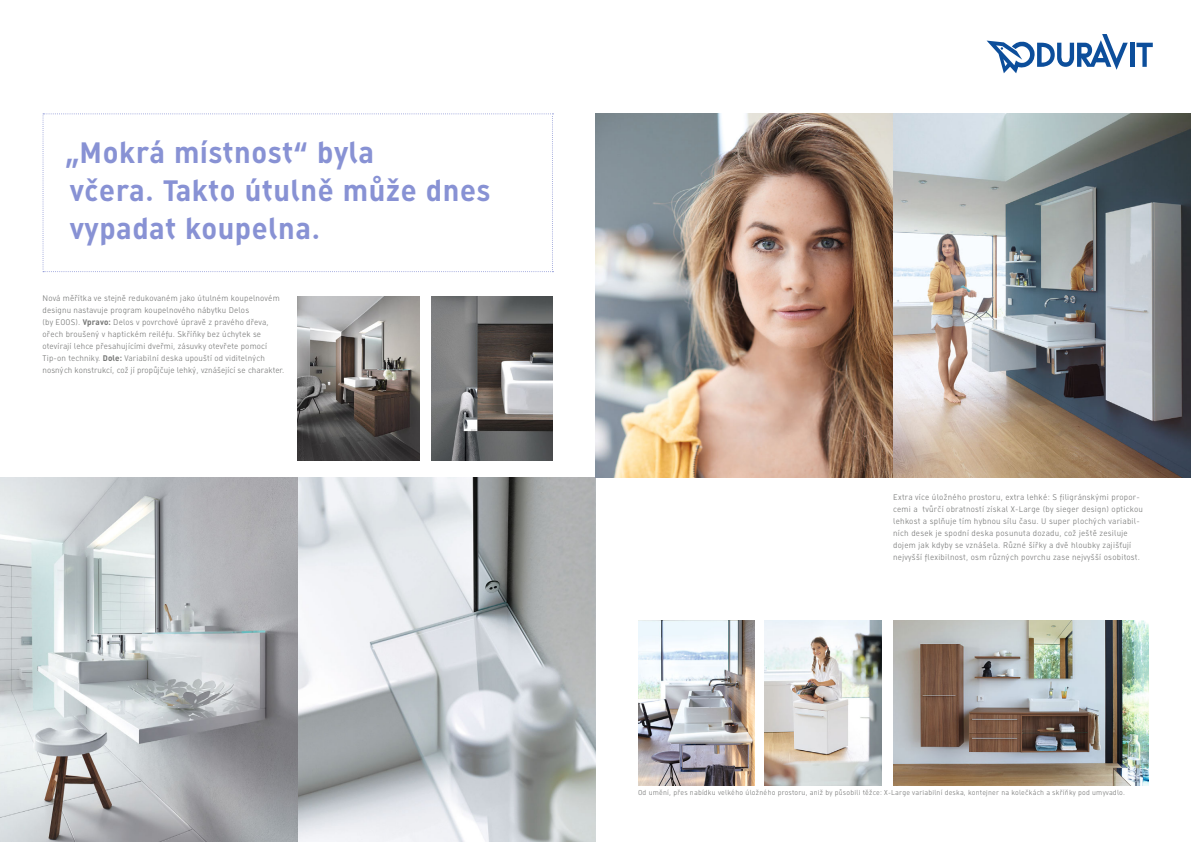
<style>
.page{position:relative;width:1191px;height:842px;background:#fff}
.page>*{position:absolute;margin:0;border:0;box-sizing:border-box;transform-origin:0 0}
.t1{font:29px/38px "Dura CE Bold Proper";letter-spacing:.02em;color:#8892d4}
.t2{font:8px/12px "Dura CE Light Proper";letter-spacing:.02em;color:#747574}
.t3{font:7px "Dura CE Light Proper";letter-spacing:.03em;color:#747574}
.s1{font-family:"Dura CE Bold Proper"}
</style>
<div class="page">
<img style="left:0;top:478px;width:595px;height:364px">
<img style="left:431px;top:296px;width:122px;height:165px">
<img style="left:298px;top:296px;width:122px;height:165px">
<svg style="left:42px;top:113px;width:511px;height:160px"></svg>
<div style="left:1129px;top:43px;width:5px;height:24px;background:#0c4e9b"></div>
<svg style="left:1136px;top:43px;width:16px;height:24px"></svg>
<svg style="left:986px;top:34px;width:141px;height:39px"></svg>
<img style="left:638px;top:621px;width:116px;height:164px">
<img style="left:764px;top:621px;width:117px;height:164px">
<img style="left:893px;top:621px;width:255px;height:164px">
<img style="left:595px;top:113px;width:596px;height:365px">
<h1 class="t1" style="left:65px;top:137px;width:427px">„Mokrá místnost“ byla<br>včera. Takto útulně může dnes vypadat koupelna.</h1>
<p class="t2" style="left:43px;top:293px;width:243px">Nová měřítka ve stejně redukovaném jako útulném koupelnovém designu nastavuje program koupelnového nábytku Delos<br>(by EOOS). <span class="s1">Vpravo:</span> Delos v povrchové úpravě z pravého dřeva, ořech broušený v haptickém reiléfu. Skříňky bez úchytek se otevírají lehce přesahujícími dveřmi, zásuvky otevřete pomocí Tip-on techniky. <span class="s1">Dole:</span> Variabilní deska upouští od viditelných nosných konstrukcí, což jí propůjčuje lehký, vznášející se charakter.</p>
<p class="t2" style="left:893px;top:492px;width:251px">Extra více úložného prostoru, extra lehké: S filigránskými propor&shy;cemi a tvůrčí obratností získal X-Large (by sieger design) optickou lehkost a splňuje tím hybnou sílu času. U super plochých variabil&shy;ních desek je spodní deska posunuta dozadu, což ještě zesiluje dojem jak kdyby se vznášela. Různé šířky a dvě hloubky zajišťují nejvyšší flexibilnost, osm různých povrchu zase nejvyšší osobitost.</p>
<p class="t3" style="left:638px;top:790px;width:488px">Od umění, přes nabídku velkého úložného prostoru, aniž by působili těžce: X-Large variabilní deska, kontejner na kolečkách a skříňky pod umyvadlo.</p>
</div>
